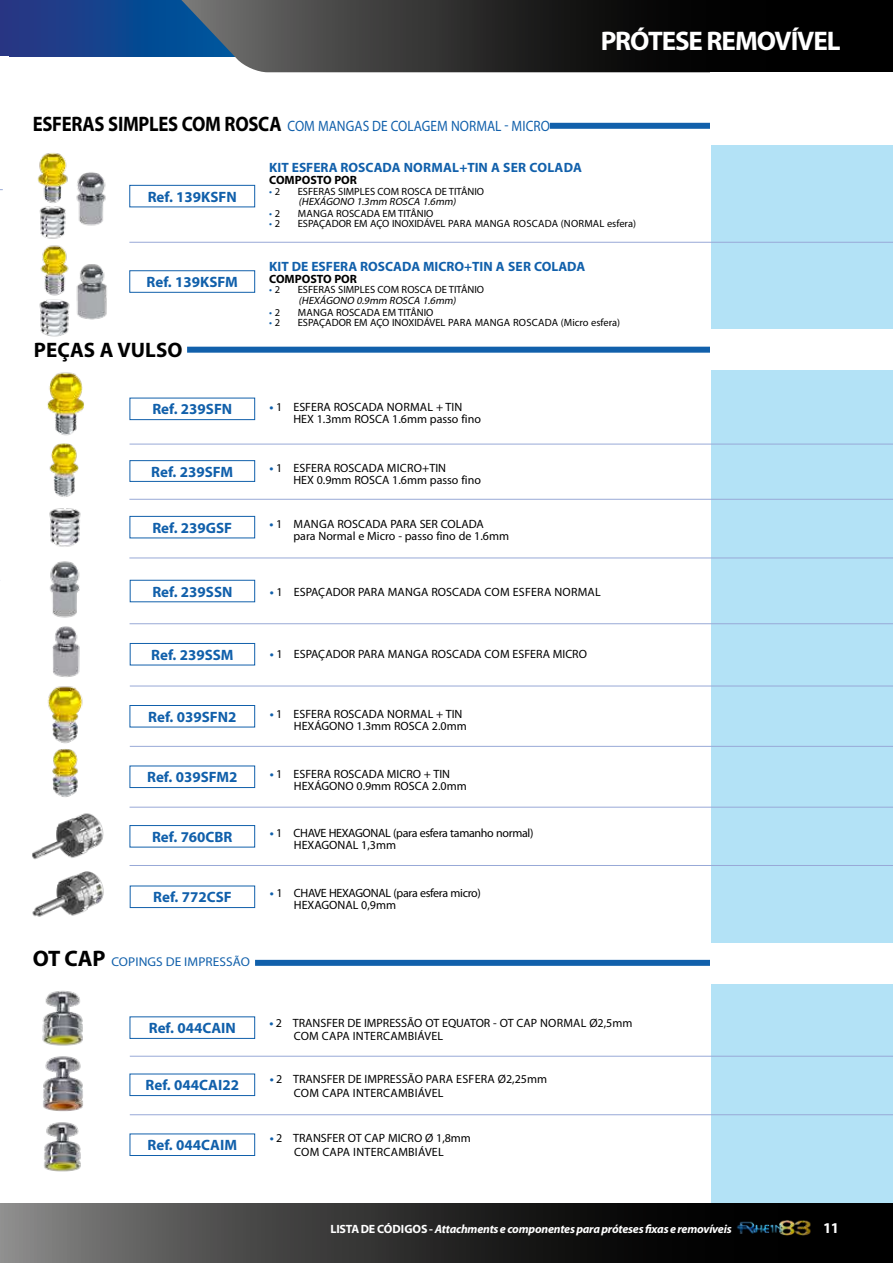
<style>
.page{position:relative;width:893px;height:1263px;background:#fff}
.page>*{position:absolute;margin:0;border:0;box-sizing:border-box;transform-origin:0 0}
.t1{font:700 27px "Myriad Pro";letter-spacing:-.04em;color:#fff}
.t2{font:700 21px "Myriad Pro";color:#000}
.t3{font:700 15px "Myriad Pro";color:#1160ab}
.t4{font:15px "Myriad Pro";letter-spacing:.005em;color:#1160ab;scale:.89 1}
.t5{font:700 15px "Myriad Pro";color:#fff}
.t6{font:700 13.5px "Myriad Pro";color:#1160ab}
.t7{font:12.75px "Myriad Pro";letter-spacing:.005em;color:#1160ab;scale:1.05 1}
.t8{font:12px/12px "Myriad Pro";color:#000}
.t9{font:12px/12px "Myriad Pro";letter-spacing:-.025em;color:#000}
.t10{font:italic 700 12px "Myriad Pro";letter-spacing:-.02em;color:#fff}
.t11{font:700 12px "Myriad Pro";color:#000}
.t12{font:10.5px "Myriad Pro";color:#000}
.t13{font:italic 10.5px "Myriad Pro";color:#000}
.t14{font:10.5px "Myriad Pro";color:#1160ab}
.s1{font-weight:700;font-size:21px;color:#000}
.s2{color:#000}
.s3{font-weight:700;color:#1160ab}
.s4{font-weight:700;font-size:22.5px;color:#000}
.s5{font-style:normal}
</style>
<div class="page">
<div style="left:711px;top:64px;width:182px;height:1172px;background:#b3e2f6"></div>
<svg style="left:0;top:0;width:141px;height:57px;background:#1a3e8a"></svg>
<svg style="left:141px;top:0;width:752px;height:72px;background:#262b30"></svg>
<svg style="left:0;top:1203px;width:893px;height:60px;background:#302f2f"></svg>
<img style="left:733px;top:1218px;width:82px;height:23px">
<div style="left:129px;top:185px;width:126px;height:22px;border:1px solid #1160ab"></div>
<div style="left:129px;top:270px;width:126px;height:23px;border:1px solid #1160ab"></div>
<hr style="left:129px;top:242px;width:764px;height:1px;background:#98a9d7">
<hr style="left:129px;top:499px;width:764px;height:1px;background:#98a9d7">
<hr style="left:130px;top:444px;width:763px;height:1px;background:#98a9d7">
<div style="left:130px;top:398px;width:125px;height:22px;border:1px solid #1160ab"></div>
<div style="left:130px;top:460px;width:125px;height:22px;border:1px solid #1160ab"></div>
<div style="left:130px;top:516px;width:125px;height:22px;border:1px solid #1160ab"></div>
<div style="left:550px;top:123px;width:207px;height:6px;background:#1160ab"></div>
<div style="left:187px;top:347px;width:550px;height:6px;background:#1160ab"></div>
<div style="left:711px;top:72px;width:182px;height:73px;background:#fff"></div>
<div style="left:711px;top:329px;width:182px;height:41px;background:#fff"></div>
<div style="left:130px;top:705px;width:125px;height:22px;border:1px solid #1160ab"></div>
<hr style="left:130px;top:746px;width:763px;height:1px;background:#98a9d7">
<div style="left:130px;top:766px;width:125px;height:22px;border:1px solid #1160ab"></div>
<hr style="left:130px;top:807px;width:763px;height:1px;background:#98a9d7">
<div style="left:130px;top:886px;width:125px;height:22px;border:1px solid #1160ab"></div>
<hr style="left:130px;top:865px;width:763px;height:1px;background:#98a9d7">
<div style="left:130px;top:825px;width:125px;height:22px;border:1px solid #1160ab"></div>
<img style="left:42px;top:990px;width:41px;height:56px">
<div style="left:130px;top:1016px;width:125px;height:23px;border:1px solid #1160ab"></div>
<hr style="left:130px;top:1056px;width:763px;height:1px;background:#98a9d7">
<div style="left:130px;top:1133px;width:125px;height:23px;border:1px solid #1160ab"></div>
<img style="left:44px;top:1122px;width:37px;height:50px">
<div style="left:130px;top:1073px;width:125px;height:23px;border:1px solid #1160ab"></div>
<hr style="left:130px;top:1114px;width:763px;height:1px;background:#98a9d7">
<img style="left:43px;top:1056px;width:40px;height:56px">
<div style="left:130px;top:580px;width:125px;height:22px;border:1px solid #1160ab"></div>
<div style="left:130px;top:643px;width:125px;height:22px;border:1px solid #1160ab"></div>
<img style="left:52px;top:626px;width:28px;height:51px">
<img style="left:49px;top:561px;width:31px;height:57px">
<div style="left:255px;top:960px;width:458px;height:6px;background:#1160ab"></div>
<hr style="left:130px;top:686px;width:763px;height:1px;background:#98a9d7">
<hr style="left:130px;top:623px;width:763px;height:1px;background:#98a9d7">
<div style="left:711px;top:943px;width:182px;height:40px;background:#fff"></div>
<hr style="left:129px;top:558px;width:764px;height:1px;background:#98a9d7">
<img style="left:32px;top:813px;width:72px;height:46px">
<img style="left:32px;top:871px;width:72px;height:46px">
<img style="left:37px;top:153px;width:31px;height:85px">
<img style="left:39px;top:238px;width:31px;height:99px">
<img style="left:76px;top:172px;width:30px;height:54px">
<img style="left:76px;top:264px;width:31px;height:56px">
<img style="left:47px;top:372px;width:37px;height:56px">
<img style="left:49px;top:428px;width:30px;height:69px">
<img style="left:48px;top:686px;width:35px;height:47px">
<img style="left:52px;top:733px;width:26px;height:64px">
<img style="left:49px;top:508px;width:32px;height:39px">
<p class="t4" style="left:33px;top:117px;width:583px"><span class="s1">ESFERAS SIMPLES COM ROSCA</span> COM MANGAS DE COLAGEM NORMAL - MICRO</p>
<h1 class="t1" style="left:601px;top:23px;width:241px">PRÓTESE REMOVÍVEL</h1>
<p class="t3" style="left:148px;top:187px;width:91px">Ref. 139KSFN</p>
<p class="t3" style="left:147px;top:272px;width:93px">Ref. 139KSFM</p>
<h2 class="t2" style="left:34px;top:336px;width:150px">PEÇAS A VULSO</h2>
<p class="t3" style="left:152px;top:400px;width:81px">Ref. 239SFN</p>
<p class="t3" style="left:151px;top:462px;width:84px">Ref. 239SFM</p>
<p class="t3" style="left:152px;top:518px;width:81px">Ref. 239GSF</p>
<p class="t3" style="left:152px;top:582px;width:82px">Ref. 239SSN</p>
<p class="t6" style="left:269px;top:159px;width:314px">KIT ESFERA ROSCADA NORMAL+TIN A SER COLADA</p>
<p class="t11" style="left:269px;top:172px;width:89px">COMPOSTO POR</p>
<p class="t14" style="left:269px;top:185px;width:12px">• <span class="s2">2</span></p>
<p class="t12" style="left:298px;top:185px;width:188px">ESFERAS SIMPLES COM ROSCA DE TITÂNIO</p>
<p class="t13" style="left:299px;top:195px;width:161px">(HEXÁGONO 1.3mm ROSCA 1.6mm)</p>
<p class="t14" style="left:269px;top:207px;width:12px">• <span class="s2">2</span></p>
<p class="t12" style="left:298px;top:207px;width:137px">MANGA ROSCADA EM TITÂNIO</p>
<p class="t14" style="left:269px;top:217px;width:12px">• <span class="s2">2</span></p>
<p class="t12" style="left:298px;top:217px;width:340px">ESPAÇADOR EM AÇO INOXIDÁVEL PARA MANGA ROSCADA (NORMAL esfera)</p>
<p class="t6" style="left:269px;top:258px;width:318px">KIT DE ESFERA ROSCADA MICRO+TIN A SER COLADA</p>
<p class="t11" style="left:269px;top:271px;width:89px">COMPOSTO POR</p>
<p class="t14" style="left:269px;top:283px;width:12px">• <span class="s2">2</span></p>
<p class="t12" style="left:298px;top:283px;width:188px">ESFERAS SIMPLES COM ROSCA DE TITÂNIO</p>
<p class="t13" style="left:299px;top:294px;width:161px">(HEXÁGONO 0.9mm ROSCA 1.6mm)</p>
<p class="t14" style="left:269px;top:306px;width:12px">• <span class="s2">2</span></p>
<p class="t12" style="left:298px;top:306px;width:137px">MANGA ROSCADA EM TITÂNIO</p>
<p class="t14" style="left:269px;top:316px;width:12px">• <span class="s2">2</span></p>
<p class="t12" style="left:298px;top:316px;width:324px">ESPAÇADOR EM AÇO INOXIDÁVEL PARA MANGA ROSCADA (Micro esfera)</p>
<p class="t8" style="left:293px;top:401px;width:189px;text-indent:-24px"><span class="s3">•</span> 1 ESFERA ROSCADA NORMAL + TIN<br>HEX 1.3mm ROSCA 1.6mm passo fino</p>
<p class="t8" style="left:293px;top:461px;width:189px;text-indent:-24px"><span class="s3">•</span> 1 ESFERA ROSCADA MICRO+TIN<br>HEX 0.9mm ROSCA 1.6mm passo fino</p>
<p class="t8" style="left:293px;top:518px;width:217px;text-indent:-24px"><span class="s3">•</span> 1 MANGA ROSCADA PARA SER COLADA para Normal e Micro - passo fino de 1.6mm</p>
<p class="t8" style="left:270px;top:585px;width:332px"><span class="s3">•</span> 1 ESPAÇADOR PARA MANGA ROSCADA COM ESFERA NORMAL</p>
<p class="t3" style="left:151px;top:645px;width:84px">Ref. 239SSM</p>
<p class="t8" style="left:270px;top:647px;width:319px"><span class="s3">•</span> 1 ESPAÇADOR PARA MANGA ROSCADA COM ESFERA MICRO</p>
<p class="t3" style="left:148px;top:707px;width:90px">Ref. 039SFN2</p>
<p class="t3" style="left:147px;top:767px;width:92px">Ref. 039SFM2</p>
<p class="t8" style="left:294px;top:708px;width:174px;text-indent:-24px"><span class="s3">•</span> 1 ESFERA ROSCADA NORMAL + TIN<br>HEXÁGONO 1.3mm ROSCA 2.0mm</p>
<p class="t8" style="left:294px;top:767px;width:174px;text-indent:-24px"><span class="s3">•</span> 1 ESFERA ROSCADA MICRO + TIN<br>HEXÁGONO 0.9mm ROSCA 2.0mm</p>
<p class="t3" style="left:152px;top:827px;width:82px">Ref. 760CBR</p>
<p class="t9" style="left:294px;top:826px;width:241px;text-indent:-24px"><span class="s3">•</span> 1 CHAVE HEXAGONAL (para esfera tamanho normal)<br>HEXAGONAL 1,3mm</p>
<p class="t3" style="left:153px;top:887px;width:80px">Ref. 772CSF</p>
<p class="t9" style="left:294px;top:887px;width:189px;text-indent:-24px"><span class="s3">•</span> 1 CHAVE HEXAGONAL (para esfera micro)<br>HEXAGONAL 0,9mm</p>
<p class="t7" style="left:33px;top:954px;width:208px"><span class="s4">OT CAP</span> COPINGS DE IMPRESSÃO</p>
<p class="t3" style="left:149px;top:1018px;width:89px">Ref. 044CAIN</p>
<p class="t8" style="left:294px;top:1016px;width:340px;line-height:13.5px;text-indent:-24px"><span class="s3">•</span> 2 TRANSFER DE IMPRESSÃO OT EQUATOR - OT CAP NORMAL Ø2,5mm<br>COM CAPA INTERCAMBIÁVEL</p>
<p class="t3" style="left:146px;top:1075px;width:95px">Ref. 044CAI22</p>
<p class="t8" style="left:294px;top:1072px;width:255px;line-height:13.5px;text-indent:-24px"><span class="s3">•</span> 2 TRANSFER DE IMPRESSÃO PARA ESFERA Ø2,25mm<br>COM CAPA INTERCAMBIÁVEL</p>
<p class="t3" style="left:148px;top:1135px;width:91px">Ref. 044CAIM</p>
<p class="t8" style="left:270px;top:1131px;width:203px;line-height:13.5px;text-align:center"><span class="s3">•</span> 2 TRANSFER OT CAP MICRO Ø 1,8mm<br>COM CAPA INTERCAMBIÁVEL</p>
<p class="t10" style="left:331px;top:1221px;width:403px"><span class="s5">LISTA DE</span> <span class="s5">CÓDIGOS</span> <span class="s5">-</span> Attachments e componentes para próteses fixas e removíveis</p>
<p class="t5" style="left:823px;top:1218px;width:17px">11</p>
</div>
